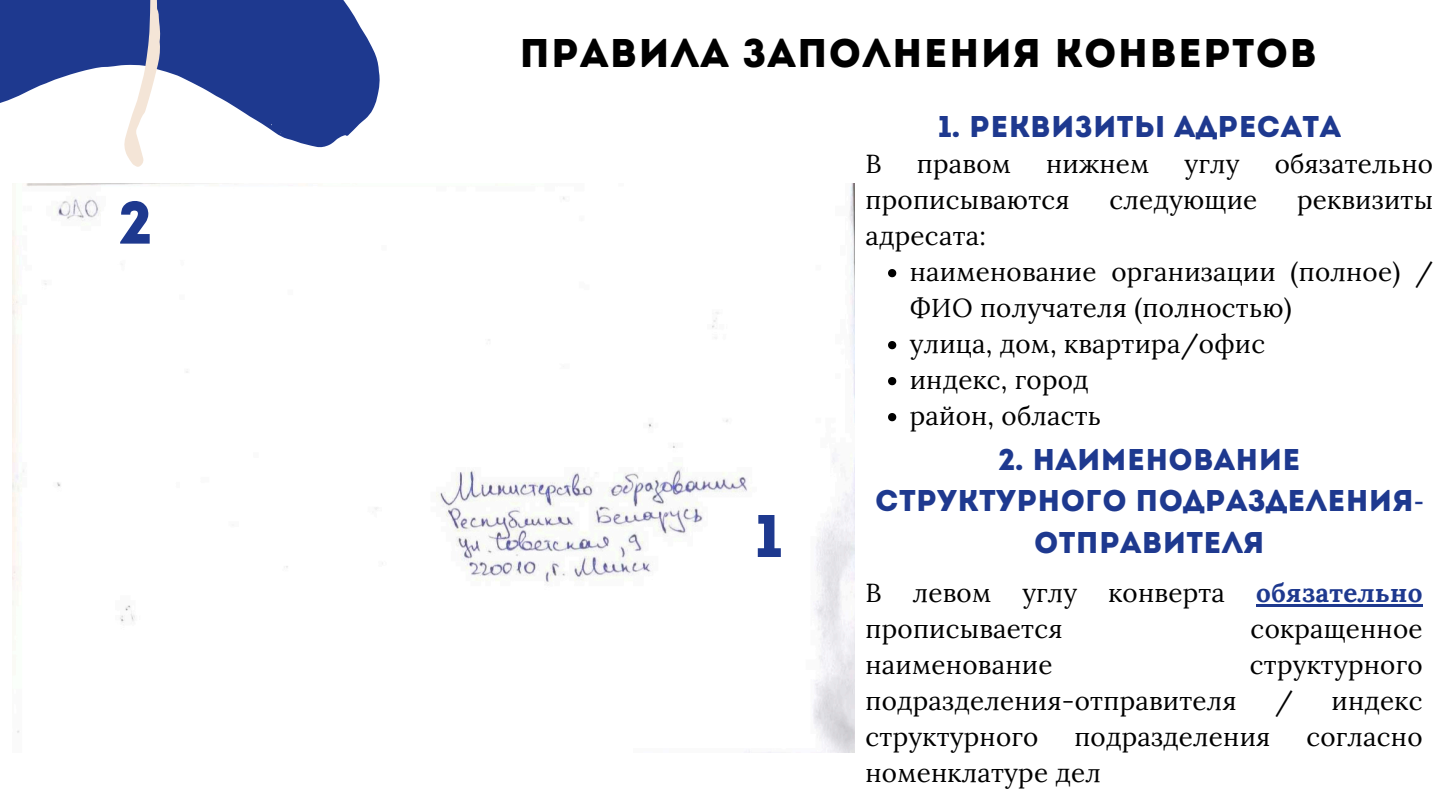
<style>
.page{position:relative;width:1440px;height:810px;background:#fff}
.page>*{position:absolute;margin:0;border:0;box-sizing:border-box;transform-origin:0 0}
.t1{font:60px "Intro";color:#1e398f}
.t2{font:40px "Intro";letter-spacing:.03em;color:#000}
.t3{font:30px/41.2px "Intro";letter-spacing:.01em;color:#1e398f;text-align:center}
.t4{font:26px/36px "Lora";letter-spacing:.01em;color:#000}
.s1{font-weight:700;color:#1e398f}
</style>
<div class="page">
<svg style="left:274px;top:0;width:106px;height:147px;fill:#1e398f"></svg>
<svg style="left:0;top:0;width:274px;height:167px"></svg>
<img style="left:13px;top:184px;width:842px;height:569px">
<svg style="left:888px;top:269px;width:8px;height:8px"></svg>
<svg style="left:888px;top:341px;width:8px;height:8px"></svg>
<svg style="left:888px;top:377px;width:8px;height:8px"></svg>
<svg style="left:888px;top:413px;width:8px;height:8px"></svg>
<hr style="left:1256px;top:604px;width:167px;height:2px;background:#1e398f">
<p class="t1" style="left:119px;top:199px;width:34px">2</p>
<p class="t2" style="left:519px;top:37px;width:799px">Правила заполнения конвертов</p>
<p class="t3" style="left:939px;top:109px;width:404px">1. Реквизиты адресата</p>
<p class="t1" style="left:756px;top:512px;width:27px">1</p>
<h2 class="t4" style="left:866px;top:146px;width:18px">В</h2>
<h2 class="t4" style="left:917px;top:146px;width:96px">правом</h2>
<h2 class="t4" style="left:1046px;top:146px;width:105px">нижнем</h2>
<h2 class="t4" style="left:1185px;top:146px;width:57px">углу</h2>
<h2 class="t4" style="left:1275px;top:146px;width:160px">обязательно</h2>
<h2 class="t4" style="left:866px;top:182px;width:206px">прописываются</h2>
<h2 class="t4" style="left:1110px;top:182px;width:149px">следующие</h2>
<h2 class="t4" style="left:1297px;top:182px;width:137px">реквизиты</h2>
<h2 class="t4" style="left:866px;top:218px;width:122px">адресата:</h2>
<p class="t4" style="left:910px;top:254px;width:525px">наименование организации (полное) /<br>ФИО получателя (полностью)</p>
<p class="t4" style="left:910px;top:326px;width:357px">улица, дом, квартира/офис</p>
<p class="t4" style="left:910px;top:362px;width:180px">индекс, город</p>
<p class="t4" style="left:910px;top:398px;width:193px">район, область</p>
<h1 class="t3" style="left:875px;top:442px;width:550px">2. Наименование структурного подразделения&shy;отправителя</h1>
<p class="t4" style="left:866px;top:575px;width:559px">В левом углу конверта <span class="s1">обязательно </span>прописывается</p>
<p class="t4" style="left:1251px;top:611px;width:174px">сокращенное</p>
<p class="t4" style="left:866px;top:647px;width:188px">наименование</p>
<p class="t4" style="left:1250px;top:647px;width:174px">структурного</p>
<p class="t4" style="left:866px;top:683px;width:373px">подразделения-отправителя</p>
<p class="t4" style="left:1275px;top:683px;width:19px">/</p>
<p class="t4" style="left:1332px;top:683px;width:93px">индекс</p>
<p class="t4" style="left:866px;top:719px;width:174px">структурного</p>
<p class="t4" style="left:1074px;top:719px;width:198px">подразделения</p>
<p class="t4" style="left:1306px;top:719px;width:118px">согласно</p>
<p class="t4" style="left:866px;top:755px;width:237px">номенклатуре дел</p>
</div>
